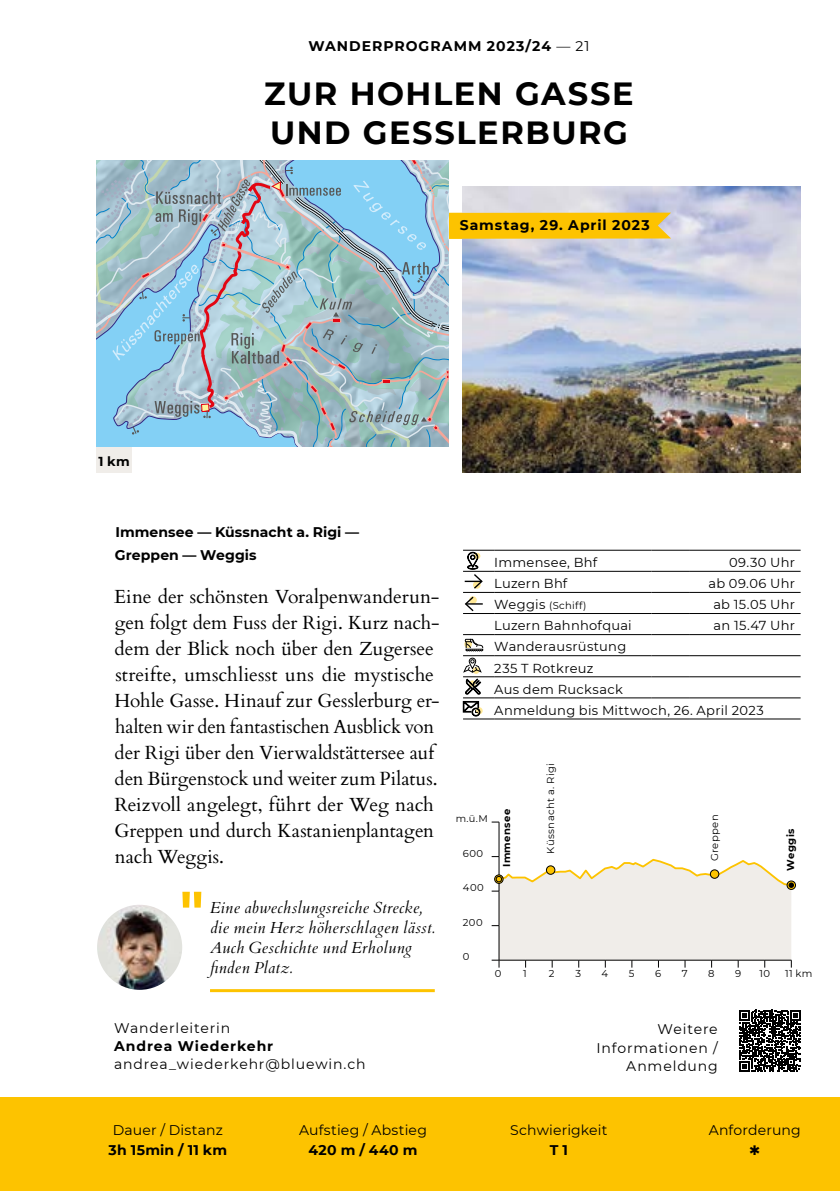
<style>
.page{position:relative;width:840px;height:1191px;background:#fff}
.page>*{position:absolute;margin:0;border:0;box-sizing:border-box;transform-origin:0 0}
.t1{font:700 55.8px "Montserrat";color:#fdc300}
.t2{font:700 32px/38.4px "Montserrat";letter-spacing:.045em;color:#000}
.t3{font:19px/26px "Cardo";color:#000}
.t4{font:italic 16px/20px "Cardo";letter-spacing:.025em;color:#000}
.t5{font:700 14px "Montserrat";letter-spacing:.06em;color:#000}
.t6{font:14px/18px "Montserrat";letter-spacing:.05em;color:#000;text-align:right}
.t7{font:700 14px/23px "Montserrat";letter-spacing:.005em;color:#000}
.t8{font:14px "Montserrat";letter-spacing:.01em;color:#000}
.t9{font:14px "Montserrat";letter-spacing:.02em;color:#000}
.t10{font:14px "Montserrat";letter-spacing:.015em;color:#000}
.t11{font:700 14px "Montserrat";letter-spacing:.02em;color:#000}
.t12{font:13px/21px "Montserrat";letter-spacing:.02em;color:#000}
.t13{font:700 13px "Montserrat";color:#000}
.t14{font:10px "Montserrat";letter-spacing:.035em;color:#000}
.t15{font:700 10px "Montserrat";letter-spacing:.04em;color:#000}
.t16{font:9.8px "Montserrat";color:#000}
.s1{font-weight:400}
.s2{font-size:13px}
</style>
<div class="page">
<div style="left:0;top:1097px;width:839px;height:94px;background:#fdc300"></div>
<div style="left:96px;top:447px;width:36px;height:26px;background:#f0ede9"></div>
<hr style="left:463px;top:550px;width:31px;height:1px;background:#000">
<hr style="left:494px;top:550px;width:157px;height:1px;background:#000">
<hr style="left:651px;top:550px;width:38px;height:1px;background:#000">
<hr style="left:689px;top:550px;width:111px;height:1px;background:#000">
<hr style="left:463px;top:571px;width:31px;height:1px;background:#000">
<hr style="left:494px;top:571px;width:157px;height:1px;background:#000">
<hr style="left:651px;top:571px;width:38px;height:1px;background:#000">
<hr style="left:689px;top:571px;width:111px;height:1px;background:#000">
<hr style="left:463px;top:592px;width:31px;height:1px;background:#000">
<hr style="left:494px;top:592px;width:157px;height:1px;background:#000">
<hr style="left:651px;top:592px;width:38px;height:1px;background:#000">
<hr style="left:689px;top:592px;width:111px;height:1px;background:#000">
<hr style="left:463px;top:613px;width:31px;height:1px;background:#000">
<hr style="left:494px;top:613px;width:157px;height:1px;background:#000">
<hr style="left:651px;top:613px;width:38px;height:1px;background:#000">
<hr style="left:689px;top:613px;width:111px;height:1px;background:#000">
<hr style="left:463px;top:634px;width:31px;height:1px;background:#000">
<hr style="left:494px;top:634px;width:157px;height:1px;background:#000">
<hr style="left:651px;top:634px;width:38px;height:1px;background:#000">
<hr style="left:689px;top:634px;width:111px;height:1px;background:#000">
<hr style="left:463px;top:655px;width:31px;height:1px;background:#000">
<hr style="left:494px;top:655px;width:157px;height:1px;background:#000">
<hr style="left:651px;top:655px;width:38px;height:1px;background:#000">
<hr style="left:689px;top:655px;width:111px;height:1px;background:#000">
<hr style="left:463px;top:676px;width:31px;height:1px;background:#000">
<hr style="left:494px;top:676px;width:157px;height:1px;background:#000">
<hr style="left:651px;top:676px;width:38px;height:1px;background:#000">
<hr style="left:689px;top:676px;width:111px;height:1px;background:#000">
<hr style="left:463px;top:697px;width:31px;height:1px;background:#000">
<hr style="left:494px;top:697px;width:157px;height:1px;background:#000">
<hr style="left:651px;top:697px;width:38px;height:1px;background:#000">
<hr style="left:689px;top:697px;width:111px;height:1px;background:#000">
<hr style="left:463px;top:718px;width:31px;height:1px;background:#000">
<hr style="left:494px;top:718px;width:157px;height:1px;background:#000">
<hr style="left:651px;top:718px;width:38px;height:1px;background:#000">
<hr style="left:689px;top:718px;width:111px;height:1px;background:#000">
<svg style="left:462px;top:701px;width:18px;height:15px"></svg>
<svg style="left:463px;top:638px;width:20px;height:56px"></svg>
<svg style="left:463px;top:552px;width:20px;height:60px"></svg>
<svg style="left:739px;top:1009px;width:61px;height:62px"></svg>
<hr style="left:210px;top:989px;width:224px;height:3px;background:#fdc300">
<img style="left:97px;top:904px;width:85px;height:85px;border-radius:43px">
<img style="left:462px;top:186px;width:337px;height:287px">
<img style="left:96px;top:160px;width:604px;height:287px">
<hr style="left:498px;top:822px;width:1px;height:34px;background:#000">
<div style="left:786px;top:880px;width:9px;height:9px;border:1px solid #000;border-radius:50%"></div>
<svg style="left:491px;top:856px;width:302px;height:111px"></svg>
<div style="left:546px;top:866px;width:8px;height:8px;background:#fdc300;border-radius:50%"></div>
<div style="left:546px;top:865px;width:9px;height:9px;border:1px solid #000;border-radius:50%"></div>
<svg style="left:710px;top:870px;width:8px;height:8px"></svg>
<div style="left:709px;top:869px;width:9px;height:9px;border:1px solid #000;border-radius:50%"></div>
<p class="t5" style="left:308px;top:36px;width:282px">WANDERPROGRAMM 2023/24 <span class="s1">— 21</span></p>
<h2 class="t2" style="left:264px;top:73px;width:371px">ZUR HOHLEN GASSE<br>UND GESSLERBURG</h2>
<p class="t5" style="left:459px;top:215px;width:191px">Samstag, 29. April 2023</p>
<p class="t5" style="left:469px;top:215px;width:209px">onntag, 08 Oktober 2023</p>
<p class="t13" style="left:98px;top:452px;width:33px">1 km</p>
<p class="t7" style="left:115px;top:520px;width:246px">Immensee — Küssnacht a. Rigi —<br>Greppen — Weggis</p>
<p class="t3" style="left:114px;top:582px;width:326px">Eine der schönsten Voralpenwanderun&shy;gen folgt dem Fuss der Rigi. Kurz nach&shy;dem der Blick noch über den Zugersee streifte, umschliesst uns die mystische Hohle Gasse. Hinauf zur Gesslerburg er&shy;halten wir den fantastischen Ausblick von der Rigi über den Vierwaldstättersee auf den Bürgenstock und weiter zum Pilatus.<br>Reizvoll angelegt, führt der Weg nach Greppen und durch Kastanienplantagen nach Weggis.</p>
<h1 class="t1" style="left:179px;top:870px;width:26px">"</h1>
<p class="t4" style="left:210px;top:897px;width:226px">Eine abwechslungsreiche Strecke, die mein Herz höherschlagen lässt.<br>Auch Geschichte und Erholung finden Platz.</p>
<p class="t6" style="left:114px;top:1018px;width:118px">Wanderleiterin</p>
<p class="t5" style="left:114px;top:1036px;width:160px">Andrea Wiederkehr</p>
<p class="t6" style="left:114px;top:1054px;width:253px">andrea_wiederkehr@bluewin.ch</p>
<p class="t12" style="left:494px;top:551px;width:104px">Immensee, Bhf</p>
<p class="t12" style="left:728px;top:551px;width:67px">09.30 Uhr</p>
<p class="t12" style="left:494px;top:572px;width:75px">Luzern Bhf</p>
<p class="t12" style="left:708px;top:572px;width:88px">ab 09.06 Uhr</p>
<p class="t14" style="left:494px;top:599px;width:94px"><span class="s2">Weggis</span> (Schiff)</p>
<p class="t12" style="left:713px;top:593px;width:83px">ab 15.05 Uhr</p>
<p class="t12" style="left:494px;top:615px;width:139px">Luzern Bahnhofquai</p>
<p class="t12" style="left:713px;top:615px;width:83px">an 15.47 Uhr</p>
<p class="t12" style="left:494px;top:636px;width:271px">Wanderausrüstung<br>235 T Rotkreuz<br>Aus dem Rucksack<br>Anmeldung bis Mittwoch, 26. April 2023</p>
<p class="t16" style="left:455px;top:812px;width:33px">m.ü.M</p>
<p class="t14" style="left:462px;top:846px;width:22px">600</p>
<p class="t14" style="left:462px;top:880px;width:22px">400</p>
<p class="t14" style="left:462px;top:915px;width:21px">200</p>
<p class="t14" style="left:462px;top:949px;width:8px">0</p>
<p class="t15" style="left:499px;top:867px;width:60px;rotate:-90deg">Immensee</p>
<p class="t14" style="left:543px;top:853px;width:92px;rotate:-90deg">Küssnacht a. Rigi</p>
<p class="t14" style="left:707px;top:860px;width:48px;rotate:-90deg">Greppen</p>
<p class="t15" style="left:782px;top:870px;width:43px;rotate:-90deg">Weggis</p>
<p class="t14" style="left:494px;top:967px;width:8px">0</p>
<p class="t14" style="left:522px;top:967px;width:5px">1</p>
<p class="t14" style="left:548px;top:967px;width:7px">2</p>
<p class="t14" style="left:575px;top:967px;width:7px">3</p>
<p class="t14" style="left:601px;top:967px;width:8px">4</p>
<p class="t14" style="left:628px;top:967px;width:7px">5</p>
<p class="t14" style="left:654px;top:967px;width:8px">6</p>
<p class="t14" style="left:681px;top:967px;width:7px">7</p>
<p class="t14" style="left:707px;top:967px;width:8px">8</p>
<p class="t14" style="left:734px;top:967px;width:8px">9</p>
<p class="t14" style="left:759px;top:967px;width:12px">10</p>
<p class="t14" style="left:784px;top:967px;width:29px">11 km</p>
<p class="t6" style="left:596px;top:1020px;width:123px">Weitere<br>Informationen /<br>Anmeldung</p>
<p class="t10" style="left:113px;top:1120px;width:111px">Dauer / Distanz</p>
<p class="t11" style="left:108px;top:1139px;width:120px">3h 15min / 11 km</p>
<p class="t9" style="left:299px;top:1120px;width:129px">Aufstieg / Abstieg</p>
<p class="t5" style="left:308px;top:1139px;width:110px">420 m / 440 m</p>
<p class="t8" style="left:510px;top:1120px;width:99px">Schwierigkeit</p>
<p class="t5" style="left:549px;top:1139px;width:20px">T 1</p>
<p class="t8" style="left:708px;top:1120px;width:93px">Anforderung</p>
</div>
